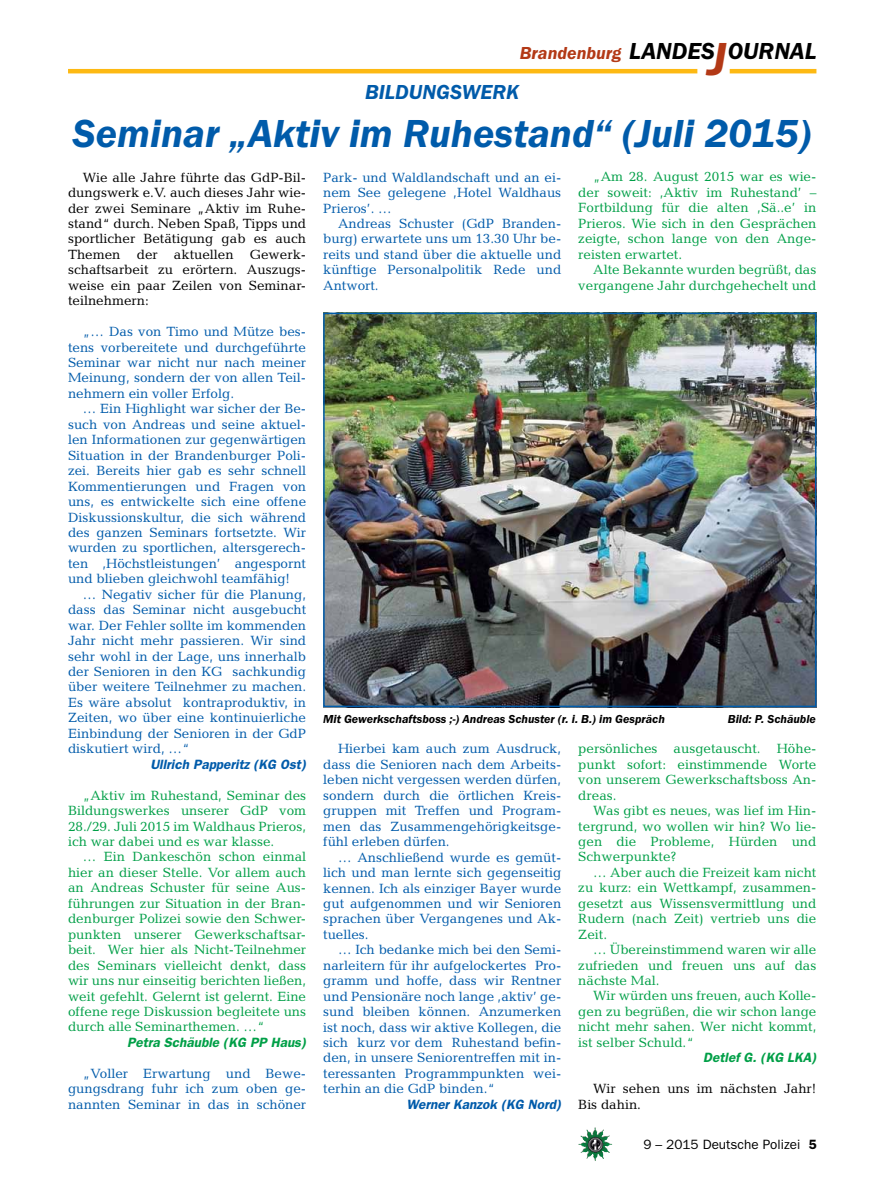
<style>
.page{position:relative;width:893px;height:1191px;background:#fff}
.page>*{position:absolute;margin:0;border:0;box-sizing:border-box;transform-origin:0 0}
.t1{font:italic 600 40.5px "Franklin Gothic Itc T";color:#005baa}
.t2{font:italic 600 24px "Franklin Gothic Itc T";color:#000}
.t3{font:italic 600 21px "Franklin Gothic Itc T";color:#005baa}
.t4{font:italic 600 18px "Franklin Gothic Itc T";color:#b33916}
.t5{font:13.5px/15.5px "Candida";color:#005baa;text-align:justify}
.t6{font:13.5px/15.5px "Candida";color:#009f47;text-align:justify}
.t7{font:13.5px/15.5px "Candida";color:#000;text-align:justify}
.t8{font:italic 600 13.5px "Franklin Gothic";color:#005baa}
.t9{font:italic 600 13.5px "Franklin Gothic";color:#009f47}
.t10{font:13.5px "Franklin Gothic";color:#000}
.t11{font:italic 600 12px "Franklin Gothic Itc T";color:#000}
.s1{font-size:48px;color:#b33916}
.s2{font-weight:600}
</style>
<div class="page">
<img style="left:578px;top:1127px;width:17px;height:25px">
<hr style="left:730px;top:69px;width:86px;height:4px;background:#fdb913">
<hr style="left:68px;top:69px;width:629px;height:4px;background:#fdb913">
<img style="left:326px;top:316px;width:487px;height:388px">
<div style="left:323px;top:313px;width:493px;height:394px;border:2px solid #005baa"></div>
<h3 class="t4" style="left:520px;top:42px;width:103px">Brandenburg</h3>
<h3 class="t3" style="left:365px;top:80px;width:27px">Bildungs</h3>
<h3 class="t3" style="left:462px;top:80px;width:59px">wer k</h3>
<h2 class="t2" style="left:629px;top:37px;width:189px">LANDES<span class="s1">J</span>OURNAL</h2>
<h1 class="t1" style="left:73px;top:110px;width:741px">Seminar „Aktiv im Ruhestand“ (Juli 2015)</h1>
<p class="t5" style="left:323px;top:169px;width:240px">Park- und Waldlandschaft und an ei&shy;nem See gelegene ‚Hotel Waldhaus Prieros’. …</p>
<p class="t5" style="left:323px;top:216px;width:240px;text-indent:15px">Andreas Schuster (GdP Branden&shy;burg) erwartete uns um 13.30 Uhr be&shy;reits und stand über die aktuelle und künftige Personalpolitik Rede und Antwort.</p>
<p class="t6" style="left:578px;top:169px;width:240px;text-indent:15px">„Am 28. August 2015 war es wie&shy;der soweit: ‚Aktiv im Ruhestand’ – Fortbildung für die alten ‚Sä..e’ in Prieros. Wie sich in den Gesprächen zeigte, schon lange von den Ange&shy;reisten erwartet.</p>
<p class="t6" style="left:578px;top:262px;width:240px;text-align:right">Alte Bekannte wurden begrüßt, das vergangene Jahr durchgehechelt und</p>
<p class="t7" style="left:68px;top:169px;width:240px;text-indent:15px">Wie alle Jahre führte das GdP-Bil&shy;dungswerk e.V. auch dieses Jahr wie&shy;der zwei Seminare „Aktiv im Ruhe&shy;stand“ durch. Neben Spaß, Tipps und sportlicher Betätigung gab es auch Themen der aktuellen Gewerk&shy;schaftsarbeit zu erörtern. Auszugs&shy;weise ein paar Zeilen von Seminar&shy;teilnehmern:</p>
<p class="t5" style="left:68px;top:324px;width:240px;text-indent:15px">„… Das von Timo und Mütze bes&shy;tens vorbereitete und durchgeführte Seminar war nicht nur nach meiner Meinung, sondern der von allen Teil&shy;nehmern ein voller Erfolg.</p>
<p class="t5" style="left:68px;top:401px;width:240px;text-indent:15px">… Ein Highlight war sicher der Be&shy;such von Andreas und seine aktuel&shy;len Informationen zur gegenwärtigen Situation in der Brandenburger Poli&shy;zei. Bereits hier gab es sehr schnell Kommentierungen und Fragen von uns, es entwickelte sich eine offene Diskussionskultur, die sich während des ganzen Seminars fortsetzte. Wir wurden zu sportlichen, altersgerech&shy;ten ‚Höchstleistungen’ angespornt und blieben gleichwohl teamfähig!</p>
<p class="t5" style="left:68px;top:586px;width:240px;text-indent:15px">… Negativ sicher für die Planung, dass das Seminar nicht ausgebucht war. Der Fehler sollte im kommenden Jahr nicht mehr passieren. Wir sind sehr wohl in der Lage, uns innerhalb der Senioren in den KG sachkundig über weitere Teilnehmer zu machen.<br>Es wäre absolut kontraproduktiv, in Zeiten, wo über eine kontinuierliche Einbindung der Senioren in der GdP diskutiert wird, …“</p>
<p class="t8" style="left:150px;top:756px;width:157px">Ullrich Papperitz (KG Ost)</p>
<p class="t6" style="left:68px;top:787px;width:240px;text-indent:15px">„Aktiv im Ruhestand, Seminar des Bildungswerkes unserer GdP vom 28./29. Juli 2015 im Waldhaus Prieros, ich war dabei und es war klasse.</p>
<p class="t6" style="left:68px;top:849px;width:240px;text-indent:15px">… Ein Dankeschön schon einmal hier an dieser Stelle. Vor allem auch an Andreas Schuster für seine Aus&shy;führungen zur Situation in der Bran&shy;denburger Polizei sowie den Schwer&shy;punkten unserer Gewerkschaftsar&shy;beit. Wer hier als Nicht-Teilnehmer des Seminars vielleicht denkt, dass wir uns nur einseitig berichten ließen, weit gefehlt. Gelernt ist gelernt. Eine offene rege Diskussion begleitete uns durch alle Seminarthemen. …“</p>
<p class="t9" style="left:127px;top:1034px;width:181px">Petra Schäuble (KG PP Haus)</p>
<p class="t5" style="left:68px;top:1065px;width:240px;text-indent:15px">„Voller Erwartung und Bewe&shy;gungsdrang fuhr ich zum oben ge&shy;nannten Seminar in das in schöner</p>
<p class="t11" style="left:323px;top:711px;width:343px">Mit Gewerkschaftsboss ;-) Andreas Schuster (r. i. B.) im Gespräch</p>
<p class="t11" style="left:728px;top:711px;width:90px">Bild: P. Schäuble</p>
<p class="t6" style="left:578px;top:741px;width:240px">persönliches ausgetauscht. Höhe&shy;punkt sofort: einstimmende Worte von unserem Gewerkschaftsboss An&shy;dreas.</p>
<p class="t6" style="left:578px;top:802px;width:240px;text-indent:15px">Was gibt es neues, was lief im Hin&shy;tergrund, wo wollen wir hin? Wo lie&shy;gen die Probleme, Hürden und Schwerpunkte?</p>
<p class="t6" style="left:578px;top:864px;width:240px;text-indent:15px">… Aber auch die Freizeit kam nicht zu kurz: ein Wettkampf, zusammen&shy;gesetzt aus Wissensvermittlung und Rudern (nach Zeit) vertrieb uns die Zeit.</p>
<p class="t6" style="left:578px;top:941px;width:240px;text-indent:15px">… Übereinstimmend waren wir alle zufrieden und freuen uns auf das nächste Mal.</p>
<p class="t6" style="left:578px;top:988px;width:240px;text-indent:15px">Wir würden uns freuen, auch Kolle&shy;gen zu begrüßen, die wir schon lange nicht mehr sahen. Wer nicht kommt, ist selber Schuld.“</p>
<p class="t9" style="left:703px;top:1049px;width:115px">Detlef G. (KG LKA)</p>
<p class="t7" style="left:578px;top:1080px;width:240px;text-indent:15px">Wir sehen uns im nächsten Jahr!<br>Bis dahin.</p>
<p class="t5" style="left:323px;top:741px;width:240px;text-indent:15px">Hierbei kam auch zum Ausdruck, dass die Senioren nach dem Arbeits&shy;leben nicht vergessen werden dürfen, sondern durch die örtlichen Kreis&shy;gruppen mit Treffen und Program&shy;men das Zusammengehörigkeitsge&shy;fühl erleben dürfen.</p>
<p class="t5" style="left:323px;top:849px;width:240px;text-indent:15px">… Anschließend wurde es gemüt&shy;lich und man lernte sich gegenseitig kennen. Ich als einziger Bayer wurde gut aufgenommen und wir Senioren sprachen über Vergangenes und Ak&shy;tuelles.</p>
<p class="t5" style="left:323px;top:942px;width:240px;text-indent:15px">… Ich bedanke mich bei den Semi&shy;narleitern für ihr aufgelockertes Pro&shy;gramm und hoffe, dass wir Rentner und Pensionäre noch lange ‚aktiv’ ge&shy;sund bleiben können. Anzumerken ist noch, dass wir aktive Kollegen, die sich kurz vor dem Ruhestand befin&shy;den, in unsere Seniorentreffen mit in&shy;teressanten Programmpunkten wei&shy;terhin an die GdP binden.“</p>
<p class="t8" style="left:406px;top:1096px;width:156px">Werner Kanzok (KG Nord)</p>
<p class="t10" style="left:643px;top:1136px;width:175px">9 – 2015 Deutsche Polizei <span class="s2">5</span></p>
</div>
